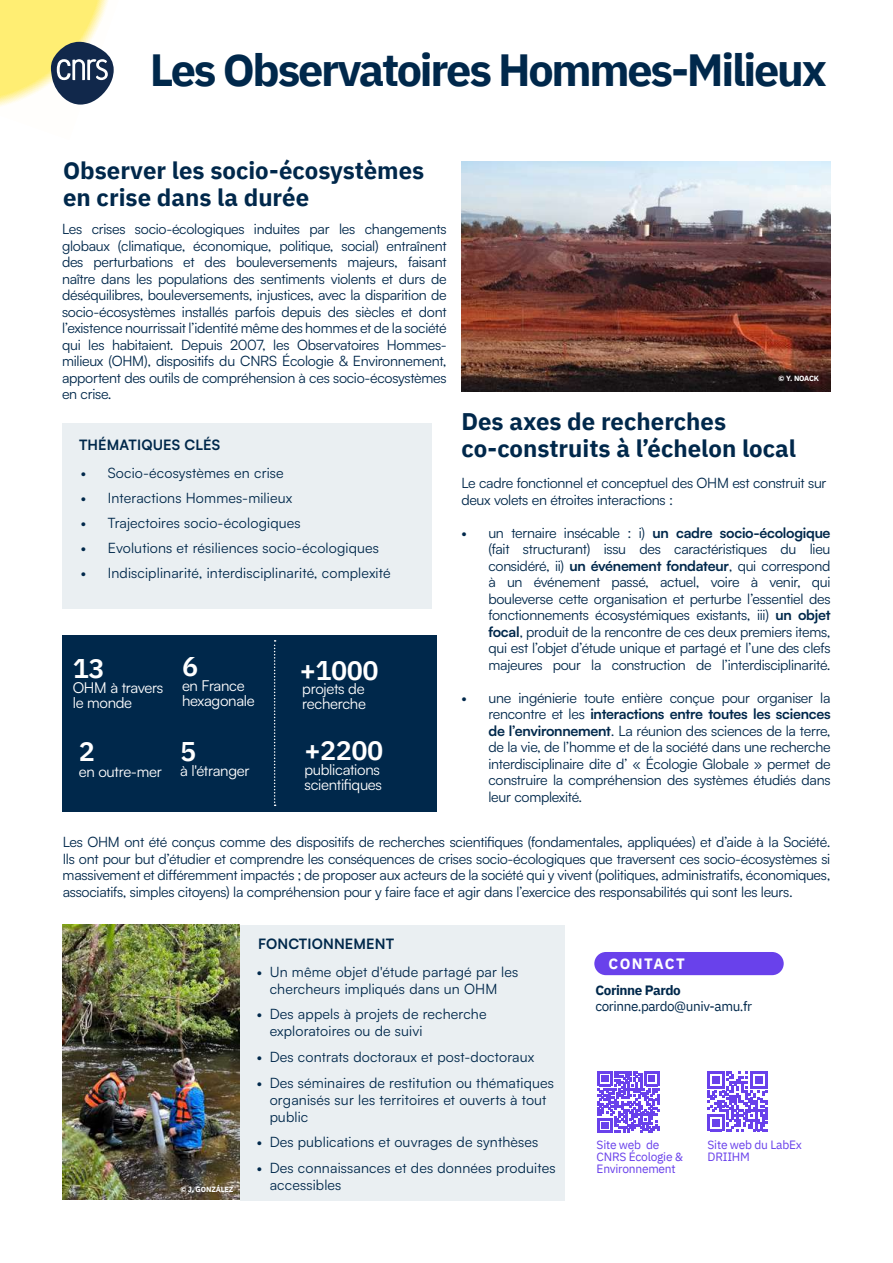
<style>
.page{position:relative;width:893px;height:1263px;background:#fff}
.page>*{position:absolute;margin:0;border:0;box-sizing:border-box;transform-origin:0 0}
.t1{font:700 45px "IBM Plex Sans";letter-spacing:-.05em;color:#00284b}
.t2{font:600 27px "IBM Plex Sans";letter-spacing:-.02em;color:#fff}
.t3{font:700 24px/27px "IBM Plex Sans";color:#00284b}
.t4{font:15px/15px "Satoshi";letter-spacing:-.02em;color:#fff}
.t5{font:700 15px "IBM Plex Sans";letter-spacing:.095em;color:#fff}
.t6{font:14.25px/16.5px "Satoshi";letter-spacing:.01em;color:#00284b;text-align:justify}
.t7{font:14.25px/16.5px "Satoshi";letter-spacing:-.02em;color:#00284b}
.t8{font:700 14.25px "Satoshi";letter-spacing:.01em;color:#00284b}
.t9{font:13.5px "IBM Plex Sans";letter-spacing:-.03em;color:#00284b}
.t10{font:700 13.5px "IBM Plex Sans";letter-spacing:-.03em;color:#00284b}
.t11{font:12px/12px "IBM Plex Sans";letter-spacing:-.02em;color:#6941eb}
.t12{font:700 7.5px "IBM Plex Sans";letter-spacing:-.02em;color:#fff}
.s1{font-weight:700}
</style>
<div class="page">
<div style="left:63px;top:636px;width:374px;height:176px;background:#00284b"></div>
<div style="left:62px;top:423px;width:369px;height:186px;background:#eaeff2"></div>
<div style="left:240px;top:925px;width:325px;height:275px;background:#eaeff2"></div>
<svg style="left:708px;top:1071px;width:59px;height:60px"></svg>
<svg style="left:597px;top:1071px;width:62px;height:62px"></svg>
<div style="left:594px;top:952px;width:190px;height:23px;background:#6941eb;border-radius:12px"></div>
<img style="left:461px;top:162px;width:369px;height:230px">
<svg style="left:0;top:0;width:114px;height:107px"></svg>
<svg style="left:274px;top:640px;width:2px;height:166px"></svg>
<img style="left:63px;top:925px;width:177px;height:275px">
<h1 class="t1" style="left:150px;top:34px;width:679px">Les Observatoires Hommes-Milieux</h1>
<h3 class="t3" style="left:63px;top:155px;width:363px">Observer les socio-écosystèmes en crise dans la durée</h3>
<p class="t6" style="left:62px;top:220px;width:386px">Les crises socio-écologiques induites par les changements globaux (climatique, économique, politique, social) entraînent des perturbations et des bouleversements majeurs, faisant naître dans les populations des sentiments violents et durs de déséquilibres, bouleversements, injustices, avec la disparition de socio‑écosystèmes installés parfois depuis des siècles et dont l’existence nourrissait l’identité même des hommes et de la société qui les habitaient. Depuis 2007, les Observatoires Hommes&shy;milieux (OHM), dispositifs du CNRS Écologie &amp; Environnement, apportent des outils de compréhension à ces socio-écosystèmes en crise.</p>
<p class="t8" style="left:79px;top:435px;width:143px">THÉMATIQUES CLÉS</p>
<p class="t6" style="left:81px;top:464px;width:205px">• Socio-écosystèmes en crise</p>
<p class="t6" style="left:81px;top:489px;width:213px">• Interactions Hommes-milieux</p>
<p class="t6" style="left:81px;top:514px;width:221px">• Trajectoires socio‑écologiques</p>
<p class="t6" style="left:81px;top:539px;width:300px">• Evolutions et résiliences socio-écologiques</p>
<p class="t6" style="left:81px;top:564px;width:311px">• Indisciplinarité, interdisciplinarité, complexité</p>
<h2 class="t2" style="left:73px;top:647px;width:33px">13</h2>
<p class="t4" style="left:73px;top:679px;width:92px">OHM à travers le monde</p>
<h2 class="t2" style="left:79px;top:731px;width:18px">2</h2>
<p class="t4" style="left:79px;top:763px;width:85px">en outre-mer</p>
<h2 class="t2" style="left:182px;top:645px;width:18px">6</h2>
<p class="t4" style="left:182px;top:678px;width:74px">en France hexagonale</p>
<h2 class="t2" style="left:180px;top:730px;width:18px">5</h2>
<p class="t4" style="left:180px;top:763px;width:71px">à l'étranger</p>
<h2 class="t2" style="left:300px;top:649px;width:80px">+1000</h2>
<p class="t4" style="left:302px;top:680px;width:65px">projets de recherche</p>
<h2 class="t2" style="left:305px;top:729px;width:80px">+2200</h2>
<p class="t4" style="left:305px;top:761px;width:79px">publications scientifiques</p>
<p class="t12" style="left:779px;top:373px;width:42px">© Y. NOACK</p>
<h3 class="t3" style="left:461px;top:406px;width:336px">Des axes de recherches co-construits à l’échelon local</h3>
<p class="t7" style="left:461px;top:474px;width:367px">Le cadre fonctionnel et conceptuel des OHM est construit sur deux volets en étroites interactions :</p>
<p class="t6" style="left:488px;top:524px;width:344px;text-indent:-27px">• un ternaire insécable : i) <span class="s1">un cadre socio-écologique </span>(fait structurant) issu des caractéristiques du lieu considéré, ii) <span class="s1">un événement fondateur</span>, qui correspond à un événement passé, actuel, voire à venir, qui bouleverse cette organisation et perturbe l’essentiel des fonctionnements écosystémiques existants, iii) <span class="s1">un objet focal</span>, produit de la rencontre de ces deux premiers items, qui est l’objet d’étude unique et partagé et l’une des clefs majeures pour la construction de l’interdisciplinarité.</p>
<p class="t6" style="left:488px;top:689px;width:344px;text-indent:-27px">• une ingénierie toute entière conçue pour organiser la rencontre et les <span class="s1">interactions entre toutes les sciences de l’environnement</span>. La réunion des sciences de la terre, de la vie, de l’homme et de la société dans une recherche interdisciplinaire dite d’ « Écologie Globale » permet de construire la compréhension des systèmes étudiés dans leur complexité.</p>
<p class="t6" style="left:63px;top:833px;width:769px">Les OHM ont été conçus comme des dispositifs de recherches scientifiques (fondamentales, appliquées) et d’aide à la Société.<br>Ils ont pour but d’étudier et comprendre les conséquences de crises socio-écologiques que traversent ces socio-écosystèmes si massivement et différemment impactés ; de proposer aux acteurs de la société qui y vivent (politiques, administratifs, économiques, associatifs, simples citoyens) la compréhension pour y faire face et agir dans l’exercice des responsabilités qui sont les leurs.</p>
<p class="t12" style="left:181px;top:1184px;width:54px">© J. GONZÁLEZ</p>
<p class="t8" style="left:258px;top:933px;width:138px">FONCTIONNEMENT</p>
<p class="t6" style="left:257px;top:962px;width:263px;line-height:17.1px;text-align:center">• Un même objet d'étude partagé par les chercheurs impliqués dans un OHM</p>
<p class="t6" style="left:270px;top:1005px;width:218px;line-height:17.1px;text-indent:-13px">• Des appels à projets de recherche exploratoires ou de suivi</p>
<p class="t6" style="left:257px;top:1048px;width:279px">• Des contrats doctoraux et post-doctoraux</p>
<p class="t6" style="left:270px;top:1073px;width:286px;line-height:17.1px;text-align:left;text-indent:-13px">• Des séminaires de restitution ou thématiques organisés sur les territoires et ouverts à tout public</p>
<p class="t6" style="left:257px;top:1133px;width:283px">• Des publications et ouvrages de synthèses</p>
<p class="t6" style="left:270px;top:1159px;width:287px;line-height:17.1px;text-indent:-13px">• Des connaissances et des données produites accessibles</p>
<p class="t5" style="left:609px;top:952px;width:78px">CONTACT</p>
<p class="t10" style="left:595px;top:979px;width:87px">Corinne Pardo</p>
<p class="t9" style="left:595px;top:996px;width:158px">corinne.pardo@univ-amu.fr</p>
<p class="t11" style="left:597px;top:1138px;width:88px">Site web de<br>CNRS Écologie &amp;<br>Environnement</p>
<p class="t11" style="left:708px;top:1138px;width:96px">Site web du LabEx<br>DRIIHM</p>
</div>
